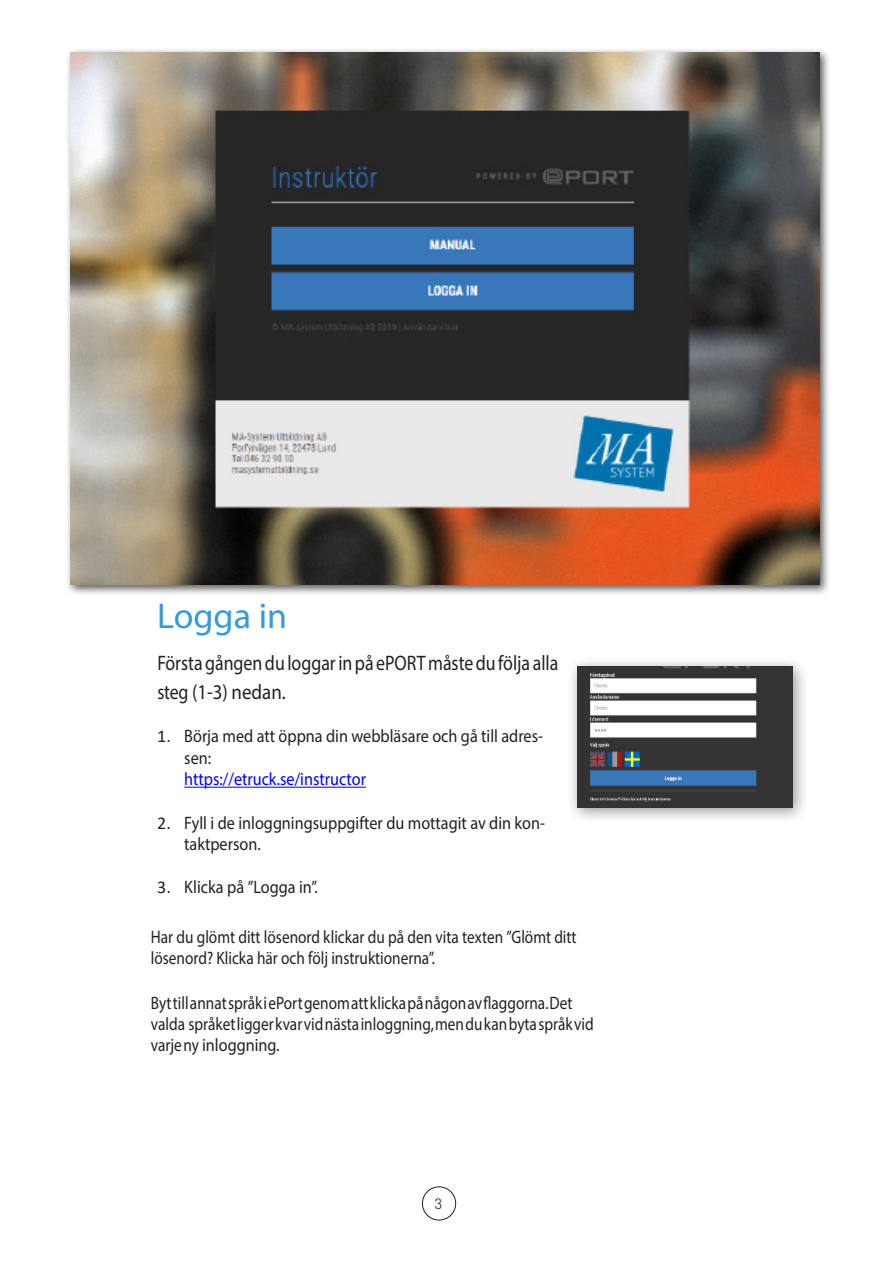
<style>
.page{position:relative;width:893px;height:1263px;background:#fff}
.page>*{position:absolute;margin:0;border:0;box-sizing:border-box;transform-origin:0 0}
.Heading_1{font:36px "Myriad Pro";color:#359bd6}
.Heading_3{font:21px/28.8px "Myriad Pro";color:#231f20;scale:.85 1}
.Body_Text{font:18px/20.9px "Myriad Pro";color:#231f20;scale:.85 1}
.Body_Text-2{font:18px/21.6px "Myriad Pro";color:#231f20;scale:.9 1}
.List_Paragraph{font:18px "Myriad Pro";color:#00f;scale:.9 1}
.t1{font:300 condensed 15px "Helvetica Neue LT Std";color:#231f20}
.s1{font-family:"Calibri"}
</style>
<div class="page">
<div style="left:422px;top:1186px;width:34px;height:34px;border:1px solid #231f20;border-radius:50%"></div>
<hr style="left:184px;top:787px;width:182px;height:1px;background:#00f">
<div style="left:566px;top:656px;width:243px;height:169px;background:#231f20;opacity:.5"></div>
<img style="left:577px;top:667px;width:215px;height:140px">
<div style="left:66px;top:47px;width:764px;height:549px;background:#231f20;opacity:.75"></div>
<img style="left:71px;top:52px;width:748px;height:533px">
<p class="Heading_1" style="left:157px;top:593px;width:131px">Logga in</p>
<p class="Heading_3" style="left:157px;top:648px;width:473px">Första gången du loggar in på ePORT måste du följa alla steg (1-3) nedan.</p>
<p class="Body_Text-2" style="left:184px;top:725px;width:400px;text-indent:-27px"><span class="s1">1.</span> Börja med att öppna din webbläsare och gå till adres&shy;sen:</p>
<p class="List_Paragraph" style="left:184px;top:768px;width:203px">https://etruck.se/instructor</p>
<p class="Body_Text-2" style="left:184px;top:811px;width:402px;text-indent:-27px"><span class="s1">2.</span> Fyll i de inloggningsuppgifter du mottagit av din kon&shy;taktperson.</p>
<p class="Body_Text-2" style="left:157px;top:876px;width:180px"><span class="s1">3.</span> Klicka på ”Logga in”.</p>
<p class="Body_Text" style="left:151px;top:926px;width:502px">Har du glömt ditt lösenord klickar du på den vita texten ”Glömt ditt lösenord? Klicka här och följ instruktionerna”.</p>
<p class="Body_Text" style="left:151px;top:993px;width:523px">Byt till annat språk i ePort genom att klicka på någon av flaggorna. Det valda språket ligger kvar vid nästa inloggning, men du kan byta språk vid varje ny inloggning.</p>
<p class="t1" style="left:435px;top:1195px;width:9px">3</p>
</div>
